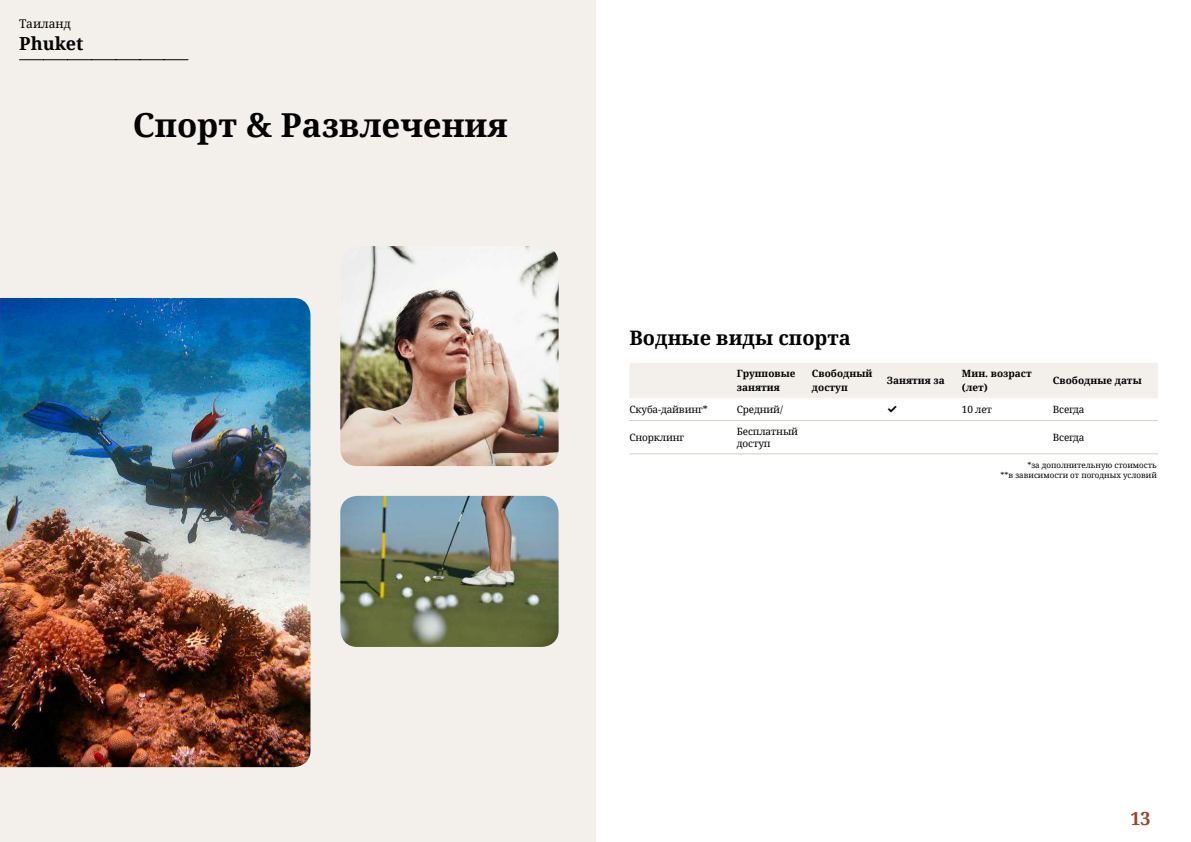
<style>
.page{position:relative;width:1191px;height:842px;background:#fff}
.page>*{position:absolute;margin:0;border:0;box-sizing:border-box;transform-origin:0 0}
.t1{font:700 33px "Noto Serif";color:#000}
.t2{font:700 20px "Noto Serif";color:#000}
.t3{font:700 18px "Noto Serif";color:#000}
.t4{font:700 18px "Noto Serif";color:#9d432c}
.t5{font:12px "Noto Serif";color:#000}
.t6{font:700 12px "Inter";color:#000}
.t7{font:700 10px/14px "Noto Serif";color:#000}
.t8{font:10px/12px "Noto Serif";letter-spacing:-.015em;color:#000}
.t9{font:8px/9.6px "Noto Serif";color:#000;text-align:right}
</style>
<div class="page">
<div style="left:0;top:0;width:595px;height:842px;background:#f3f0ec"></div>
<img style="left:340px;top:246px;width:218px;height:220px">
<img style="left:0;top:298px;width:310px;height:469px">
<img style="left:340px;top:496px;width:218px;height:151px">
<svg style="left:20px;top:59px;width:168px;height:1px"></svg>
<div style="left:630px;top:363px;width:527px;height:35px;background:#f3f0ec"></div>
<hr style="left:629px;top:420px;width:108px;height:1px;background:#d7cdc1">
<hr style="left:737px;top:420px;width:75px;height:1px;background:#d7cdc1">
<hr style="left:812px;top:420px;width:75px;height:1px;background:#d7cdc1">
<hr style="left:887px;top:420px;width:75px;height:1px;background:#d7cdc1">
<hr style="left:962px;top:420px;width:91px;height:1px;background:#d7cdc1">
<hr style="left:1053px;top:420px;width:104px;height:1px;background:#d7cdc1">
<hr style="left:629px;top:453px;width:108px;height:1px;background:#d7cdc1">
<hr style="left:737px;top:453px;width:75px;height:1px;background:#d7cdc1">
<hr style="left:812px;top:453px;width:75px;height:1px;background:#d7cdc1">
<hr style="left:887px;top:453px;width:75px;height:1px;background:#d7cdc1">
<hr style="left:962px;top:453px;width:91px;height:1px;background:#d7cdc1">
<hr style="left:1053px;top:453px;width:104px;height:1px;background:#d7cdc1">
<p class="t5" style="left:19px;top:16px;width:53px">Таиланд</p>
<h3 class="t3" style="left:19px;top:31px;width:66px">Phuket</h3>
<h1 class="t1" style="left:133px;top:102px;width:376px">Спорт &amp; Развлечения</h1>
<h2 class="t2" style="left:629px;top:323px;width:223px">Водные виды спорта</h2>
<p class="t7" style="left:737px;top:366px;width:60px">Групповые занятия</p>
<p class="t7" style="left:812px;top:366px;width:62px">Свободный доступ</p>
<p class="t7" style="left:887px;top:373px;width:59px">Занятия за</p>
<p class="t7" style="left:962px;top:366px;width:71px">Мин. возраст (лет)</p>
<p class="t7" style="left:1053px;top:373px;width:90px">Свободные даты</p>
<p class="t8" style="left:629px;top:403px;width:80px">Скуба-дайвинг*</p>
<p class="t8" style="left:737px;top:403px;width:47px">Средний/</p>
<p class="t6" style="left:887px;top:400px;width:12px">✓</p>
<p class="t8" style="left:962px;top:403px;width:32px">10 лет</p>
<p class="t8" style="left:1053px;top:403px;width:33px">Всегда</p>
<p class="t8" style="left:629px;top:431px;width:56px">Снорклинг</p>
<p class="t8" style="left:737px;top:425px;width:63px">Бесплатный доступ</p>
<p class="t8" style="left:1053px;top:431px;width:33px">Всегда</p>
<p class="t9" style="left:1000px;top:460px;width:158px">*за дополнительную стоимость<br>**в зависимости от погодных условий</p>
<h3 class="t4" style="left:1130px;top:806px;width:22px">13</h3>
</div>
